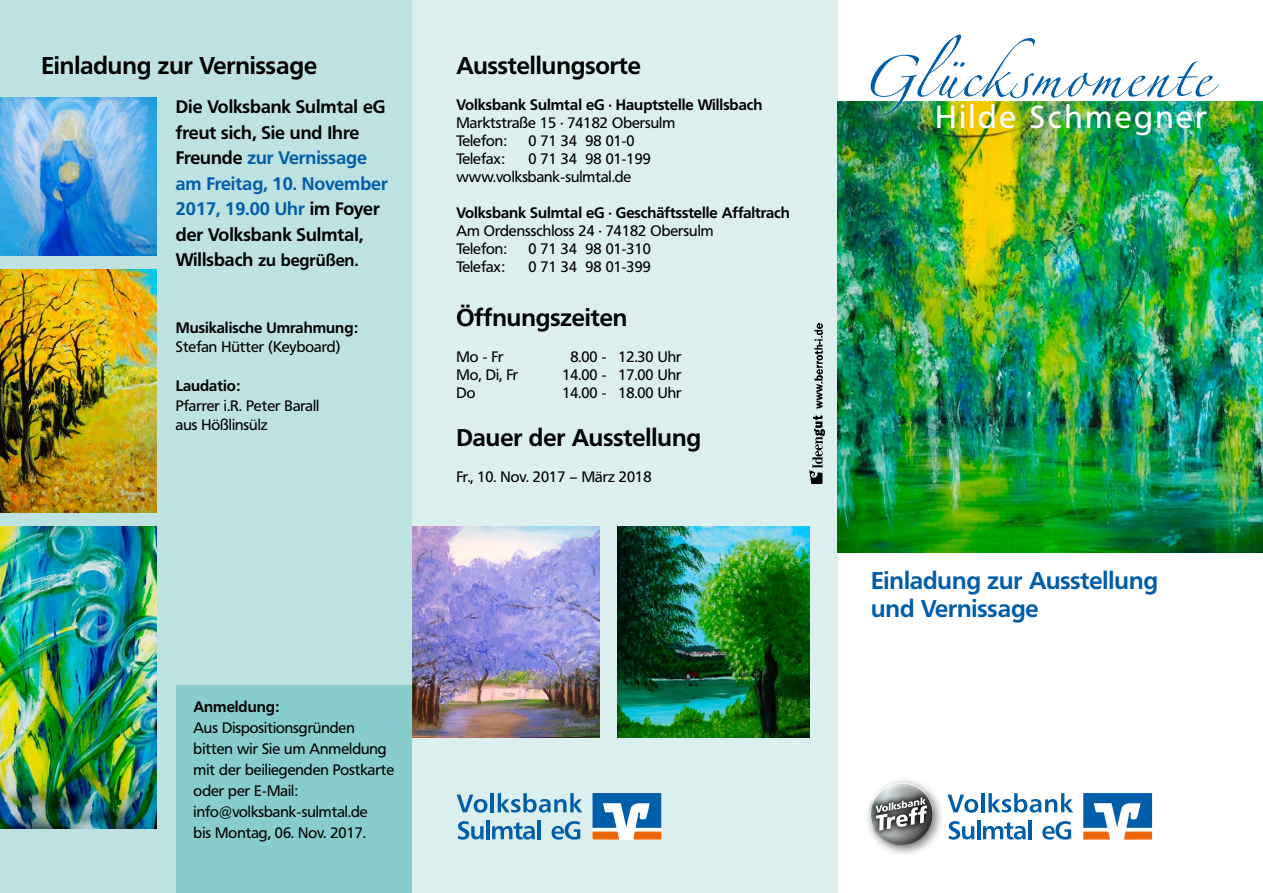
<style>
.page{position:relative;width:1263px;height:893px;background:#fff}
.page>*{position:absolute;margin:0;border:0;box-sizing:border-box;transform-origin:0 0}
.headline{font:92.25px "Linotype Zapfino One";letter-spacing:.02em;color:#005da9}
.headline-2{font:31.5px "Frutiger BSK";letter-spacing:.09em;color:#fff}
.headline-3{font:700 24px "Frutiger BSK";color:#000}
.headline-4{font:700 24px/28.8px "Frutiger BSK";color:#005da9}
.Absatzformat_2_blau{font:700 18px/25.5px "Frutiger BSK";color:#000}
.Absatzformat_2_blau-2{font:700 16.5px "Frutiger BSK";color:#000}
.copy_blau{font:15px/21px "Frutiger BSK";color:#000}
.copy_blau-2{font:700 15px "Frutiger BSK";color:#000}
.s1{color:#005da9}
.s2{font-size:18px}
.s3{font-weight:700}
</style>
<div class="page">
<div style="left:401px;top:0;width:437px;height:893px;background:#dcefef"></div>
<div style="left:0;top:0;width:412px;height:893px;background:#bee2e2"></div>
<img style="left:838px;top:102px;width:425px;height:450px">
<svg style="left:592px;top:839px;width:69px;height:1px"></svg>
<svg style="left:458px;top:821px;width:25px;height:19px"></svg>
<hr style="left:486px;top:820px;width:3px;height:19px;background:#005da9">
<svg style="left:492px;top:822px;width:43px;height:18px"></svg>
<hr style="left:537px;top:820px;width:3px;height:19px;background:#005da9">
<svg style="left:551px;top:821px;width:29px;height:19px"></svg>
<svg style="left:457px;top:794px;width:30px;height:19px"></svg>
<hr style="left:490px;top:793px;width:4px;height:19px;background:#005da9">
<svg style="left:498px;top:793px;width:84px;height:20px"></svg>
<svg style="left:592px;top:793px;width:69px;height:46px;background:#7294b1"></svg>
<img style="left:809px;top:324px;width:16px;height:160px">
<svg style="left:1083px;top:839px;width:69px;height:1px"></svg>
<svg style="left:1083px;top:793px;width:69px;height:46px"></svg>
<img style="left:0;top:98px;width:157px;height:157px">
<svg style="left:867px;top:780px;width:206px;height:74px"></svg>
<div style="left:176px;top:686px;width:236px;height:207px;background:#88cdcd"></div>
<img style="left:0;top:270px;width:157px;height:242px">
<div style="left:861px;top:25px;width:367px;height:100px;background:#fff;opacity:.75"></div>
<img style="left:0;top:527px;width:157px;height:302px">
<img style="left:412px;top:527px;width:187px;height:210px">
<img style="left:617px;top:527px;width:192px;height:210px">
<p class="headline-3" style="left:41px;top:51px;width:277px">Einladung zur Vernissage</p>
<p class="Absatzformat_2_blau" style="left:176px;top:94px;width:213px">Die Volksbank Sulmtal eG freut sich, Sie und Ihre<br>Freunde <span class="s1">zur Vernissage am Freitag, 10. November<br>2017, 19.00 Uhr</span> im Foyer der Volksbank Sulmtal,</p>
<p class="Absatzformat_2_blau-2" style="left:176px;top:250px;width:184px"><span class="s2">Willsbach</span> zu begrüßen.</p>
<p class="copy_blau-2" style="left:176px;top:319px;width:183px">Musikalische Umrahmung:</p>
<p class="copy_blau" style="left:176px;top:337px;width:166px">Stefan Hütter (Keyboard)</p>
<p class="copy_blau" style="left:176px;top:376px;width:145px;line-height:19.5px"><span class="s3">Laudatio:<br></span>Pfarrer i.R. Peter Barall aus Hößlinsülz</p>
<p class="headline-3" style="left:456px;top:51px;width:186px">Ausstellungsorte</p>
<p class="copy_blau-2" style="left:456px;top:96px;width:307px">Volksbank Sulmtal eG · Hauptstelle Willsbach</p>
<p class="copy_blau" style="left:456px;top:113px;width:220px">Marktstraße 15 · 74182 Obersulm</p>
<p class="copy_blau" style="left:456px;top:131px;width:52px">Telefon:</p>
<p class="copy_blau" style="left:528px;top:131px;width:108px">0 71 34 98 01-0</p>
<p class="copy_blau" style="left:456px;top:149px;width:50px">Telefax:</p>
<p class="copy_blau" style="left:528px;top:149px;width:124px">0 71 34 98 01-199</p>
<p class="copy_blau" style="left:456px;top:167px;width:176px">www.volksbank-sulmtal.de</p>
<p class="copy_blau-2" style="left:456px;top:204px;width:335px">Volksbank Sulmtal eG · Geschäftsstelle Affaltrach</p>
<p class="copy_blau" style="left:456px;top:221px;width:259px">Am Ordensschloss 24 · 74182 Obersulm</p>
<p class="copy_blau" style="left:456px;top:239px;width:52px">Telefon:</p>
<p class="copy_blau" style="left:528px;top:239px;width:124px">0 71 34 98 01-310</p>
<p class="copy_blau" style="left:456px;top:257px;width:50px">Telefax:</p>
<p class="copy_blau" style="left:528px;top:257px;width:124px">0 71 34 98 01-399</p>
<p class="headline-3" style="left:456px;top:303px;width:172px">Öffnungszeiten</p>
<p class="copy_blau" style="left:456px;top:347px;width:48px">Mo - Fr</p>
<p class="copy_blau" style="left:570px;top:347px;width:113px">8.00 - 12.30 Uhr</p>
<p class="copy_blau" style="left:456px;top:365px;width:63px">Mo, Di, Fr</p>
<p class="copy_blau" style="left:562px;top:365px;width:121px">14.00 - 17.00 Uhr</p>
<p class="copy_blau" style="left:456px;top:383px;width:21px">Do</p>
<p class="copy_blau" style="left:562px;top:383px;width:121px">14.00 - 18.00 Uhr</p>
<p class="headline-3" style="left:456px;top:424px;width:246px">Dauer der Ausstellung</p>
<p class="copy_blau" style="left:456px;top:467px;width:197px">Fr., 10. Nov. 2017 – März 2018</p>
<p class="copy_blau" style="left:194px;top:697px;width:202px"><span class="s3">Anmeldung:<br></span>Aus Dispositionsgründen bitten wir Sie um Anmeldung mit der beiliegenden Postkarte oder per E-Mail: info@volksbank-sulmtal.de<br>bis Montag, 06. Nov. 2017.</p>
<p class="headline" style="left:862px;top:10px;width:350px">Glücksmomente</p>
<p class="headline-2" style="left:935px;top:98px;width:273px">Hilde Schmegner</p>
<p class="headline-4" style="left:871px;top:566px;width:288px">Einladung zur Ausstellung und Vernissage</p>
</div>
